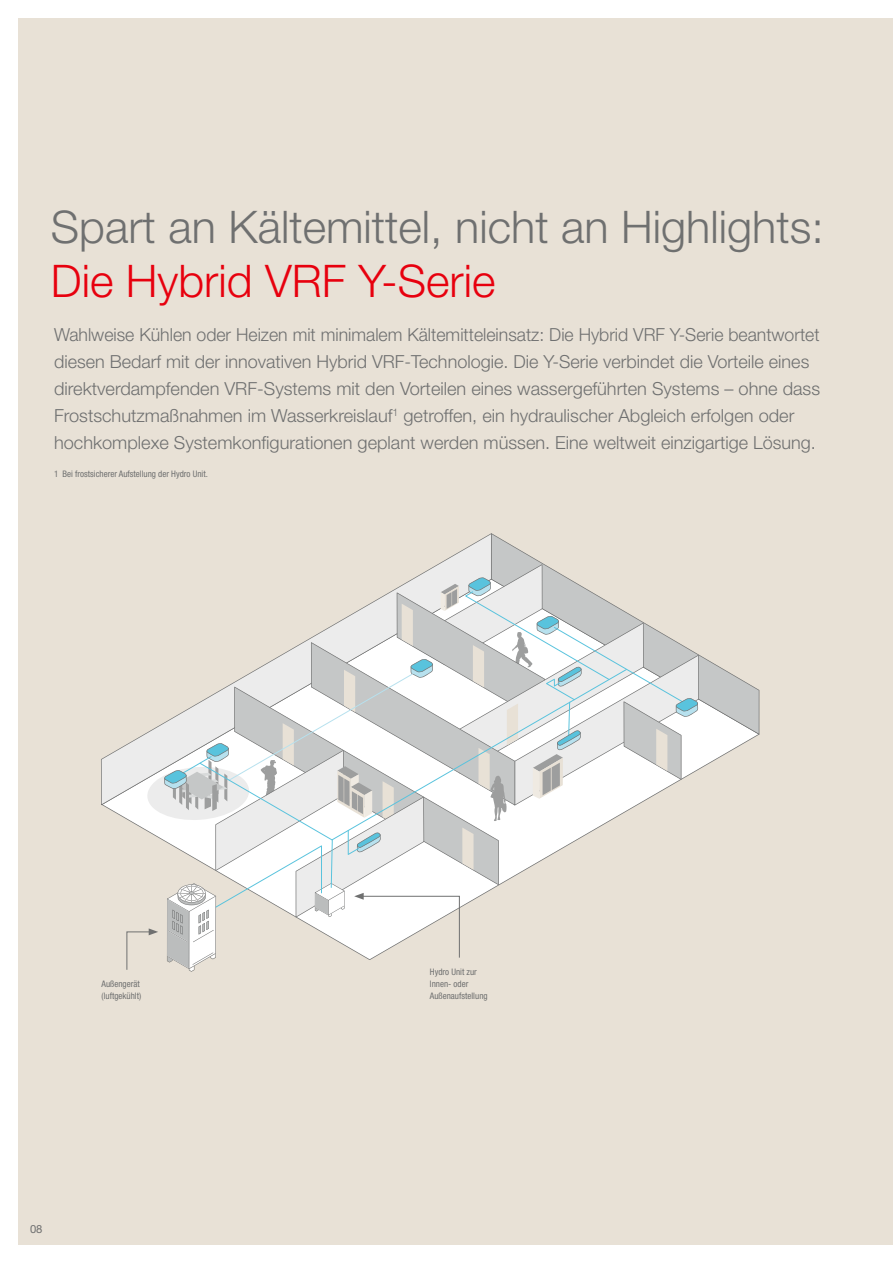
<style>
.page{position:relative;width:893px;height:1263px;background:#fff}
.page>*{position:absolute;margin:0;border:0;box-sizing:border-box;transform-origin:0 0}
.t1{font:300 45px "Helvetica Neue LT Pro";color:#6f7070}
.t2{font:300 45px "Helvetica Neue LT Pro";color:#e7000e}
.t3{font:300 18px/27px "Helvetica Neue LT Pro";color:#6f7070}
.t4{font:11.25px "Helvetica Neue LT Pro";color:#6f7070}
.t5{font:condensed 9px/12px "Helvetica Neue LT Pro";color:#6f7070}
</style>
<div class="page">
<div style="left:18px;top:18px;width:874px;height:1227px;background:#e8e1d6"></div>
<svg style="left:102px;top:734px;width:657px;height:85px"></svg>
<svg style="left:101px;top:533px;width:390px;height:272px"></svg>
<svg style="left:491px;top:533px;width:268px;height:201px"></svg>
<svg style="left:126px;top:564px;width:573px;height:408px"></svg>
<h1 class="t1" style="left:51px;top:199px;width:774px">Spart an Kältemittel, nicht an Highlights:</h1>
<h1 class="t2" style="left:51px;top:253px;width:446px">Die Hybrid VRF Y-Serie</h1>
<p class="t3" style="left:54px;top:320px;width:767px">Wahlweise Kühlen oder Heizen mit minimalem Kältemitteleinsatz: Die Hybrid VRF Y-Serie beantwortet diesen Bedarf mit der innovativen Hybrid VRF-Technologie. Die Y-Serie verbindet die Vorteile eines direktverdampfenden VRF-Systems mit den Vorteilen eines wassergeführten Systems – ohne dass Frostschutzmaßnahmen im Wasserkreislauf<sup>1</sup> getroffen, ein hydraulischer Abgleich erfolgen oder hochkomplexe Systemkonfigurationen geplant werden müssen. Eine weltweit einzigartige Lösung.</p>
<p class="t5" style="left:54px;top:468px;width:155px">1 Bei frostsicherer Aufstellung der Hydro Unit.</p>
<p class="t5" style="left:102px;top:978px;width:41px">Außengerät (luftgekühlt)</p>
<p class="t5" style="left:430px;top:965px;width:59px">Hydro Unit zur<br>Innen- oder<br>Außenaufstellung</p>
<p class="t4" style="left:30px;top:1222px;width:14px">08</p>
</div>
